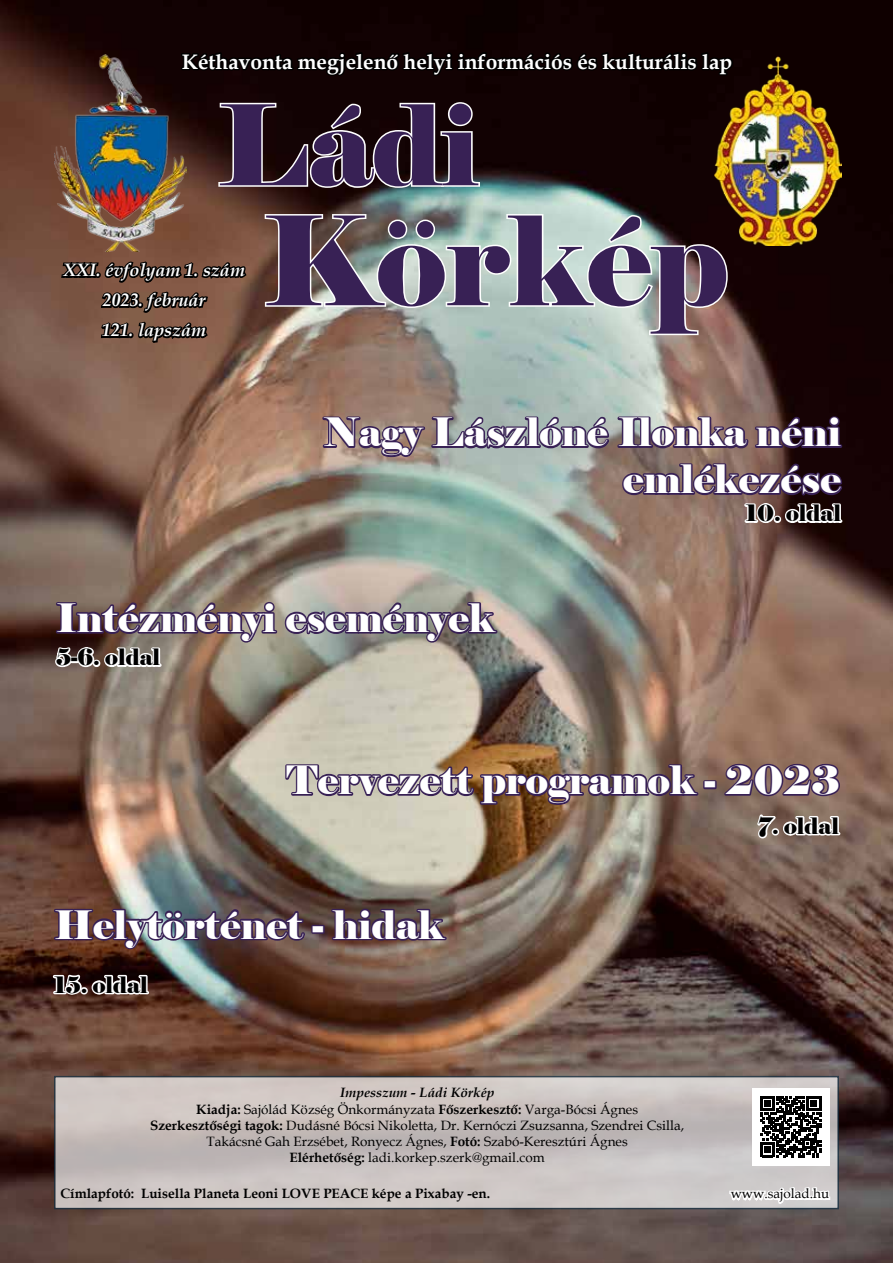
<style>
.page{position:relative;width:893px;height:1263px;background:#fff}
.page>*{position:absolute;margin:0;border:0;box-sizing:border-box;transform-origin:0 0}
.t1{font:123px "Elephant";color:#382155}
.t2{font:111px "Elephant";color:#382155}
.t3{font:39px/46.8px "Elephant";color:#fff;text-align:right}
.t4{font:22.5px "Elephant";color:#000}
.t5{font:700 21px "Book Antiqua";color:#fff}
.t6{font:italic 700 18px/30.2px "Book Antiqua";color:#fff;text-align:center}
.t7{font:13.5px/16.2px "Book Antiqua";color:#000;text-align:center}
.t8{font:700 13.5px "Book Antiqua";color:#000}
.s1{font-weight:700;font-style:italic}
.s2{font-weight:700}
</style>
<div class="page">
<img style="left:0;top:0;width:893px;height:1263px">
<svg style="left:54px;top:1076px;width:785px;height:133px;background:#c5bebc"></svg>
<svg style="left:180px;top:0;width:555px;height:82px;background:#0e0001"></svg>
<svg style="left:728px;top:1173px;width:104px;height:33px"></svg>
<svg style="left:59px;top:255px;width:189px;height:102px;background:#634537"></svg>
<div style="left:752px;top:1087px;width:77px;height:78px;background:#fff"></div>
<svg style="left:760px;top:1096px;width:61px;height:61px"></svg>
<img style="left:54px;top:54px;width:132px;height:197px">
<img style="left:714px;top:56px;width:127px;height:190px">
<svg style="left:217px;top:100px;width:265px;height:90px;background:#473a3a"></svg>
<img style="left:263px;top:213px;width:466px;height:124px">
<svg style="left:51px;top:973px;width:100px;height:24px"></svg>
<svg style="left:755px;top:813px;width:87px;height:28px"></svg>
<img style="left:321px;top:414px;width:523px;height:111px">
<img style="left:53px;top:599px;width:446px;height:71px">
<svg style="left:284px;top:763px;width:416px;height:44px;background:#847170"></svg>
<div style="left:703px;top:780px;width:14px;height:9px;border:3px solid #382155"></div>
<svg style="left:723px;top:762px;width:118px;height:36px;background:#674c5a"></svg>
<img style="left:52px;top:907px;width:255px;height:45px">
<div style="left:311px;top:925px;width:14px;height:9px;border:3px solid #382155"></div>
<svg style="left:330px;top:906px;width:118px;height:37px;background:#513b49"></svg>
<h3 class="t5" style="left:182px;top:47px;width:552px">Kéthavonta megjelenő helyi információs és kulturális lap</h3>
<h2 class="t2" style="left:218px;top:76px;width:263px">Ládi</h2>
<h1 class="t1" style="left:262px;top:184px;width:468px">Körkép</h1>
<h3 class="t6" style="left:63px;top:255px;width:183px">XXI. évfolyam 1. szám<br>2023. február<br>121. lapszám</h3>
<h3 class="t3" style="left:324px;top:410px;width:518px">Nagy Lászlóné Ilonka néni emlékezése</h3>
<h3 class="t3" style="left:56px;top:595px;width:439px">Intézményi események</h3>
<h3 class="t4" style="left:56px;top:643px;width:106px">5-6. oldal</h3>
<h3 class="t4" style="left:745px;top:499px;width:97px">10. oldal</h3>
<h3 class="t3" style="left:287px;top:758px;width:555px">Tervezett programok - 2023</h3>
<h3 class="t3" style="left:54px;top:902px;width:390px">Helytörténet - hidak</h3>
<h3 class="t4" style="left:54px;top:971px;width:95px">15. oldal</h3>
<p class="t7" style="left:150px;top:1084px;width:535px"><span class="s1">Impesszum - Ládi Körkép<br></span><span class="s2">Kiadja:</span> Sajólád Község Önkormányzata <span class="s2">Főszerkesztő:</span> Varga-Bócsi Ágnes <span class="s2">Szerkesztőségi tagok:</span> Dudásné Bócsi Nikoletta, Dr. Kernóczi Zsuzsanna, Szendrei Csilla, Takácsné Gah Erzsébet, Ronyecz Ágnes, <span class="s2">Fotó:</span> Szabó-Keresztúri Ágnes<br><span class="s2">Elérhetőség:</span> ladi.korkep.szerk@gmail.com</p>
<p class="t8" style="left:60px;top:1184px;width:431px">Címlapfotó: Luisella Planeta Leoni LOVE PEACE képe a Pixabay -en.</p>
<h3 class="t4" style="left:758px;top:812px;width:82px">7. oldal</h3>
<p class="t7" style="left:731px;top:1185px;width:100px">www.sajolad.hu</p>
</div>
